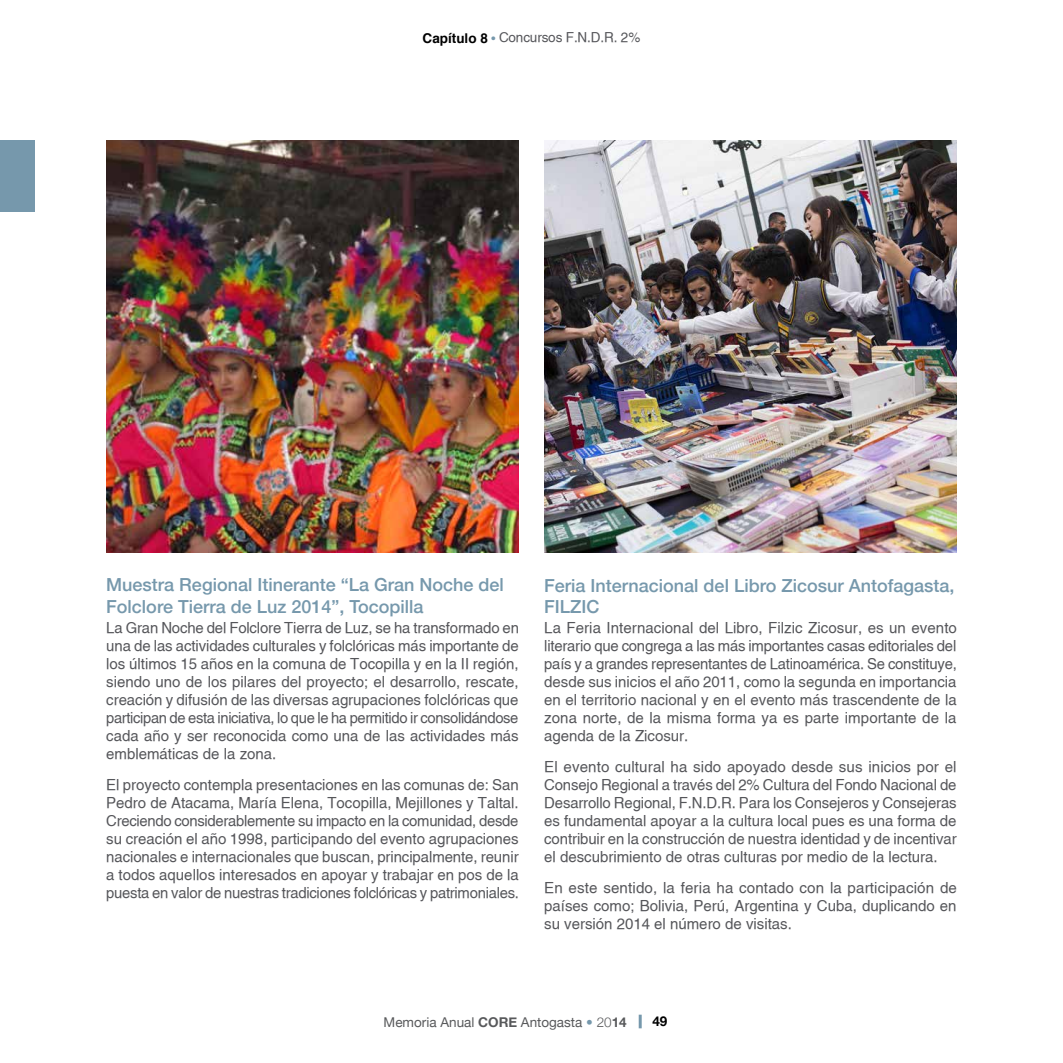
<style>
.page{position:relative;width:1063px;height:1063px;background:#fff}
.page>*{position:absolute;margin:0;border:0;box-sizing:border-box;transform-origin:0 0}
.t1{font:500 18px/21.6px "Helvetica Neue";color:#7698ac}
.t2{font:15px/18px "Helvetica";color:#55565a;text-align:justify}
.t3{font:13.5px "Helvetica Neue";color:#58595b}
.t4{font:13.5px "Helvetica";letter-spacing:-.01em;color:#55565a}
.t5{font:700 13.5px "Helvetica Neue";color:#000}
.s1{font-weight:700;color:#000}
.s2{font-family:"Helvetica Neue";font-size:10.5px;color:#7698ac}
.s3{font-weight:700}
.s4{color:#7698ac}
.s5{font-weight:300}
</style>
<div class="page">
<svg style="left:639px;top:1015px;width:3px;height:13px"></svg>
<div style="left:0;top:140px;width:34px;height:72px;background:#7698ac"></div>
<img style="left:544px;top:140px;width:413px;height:413px">
<img style="left:106px;top:140px;width:413px;height:413px">
<p class="t4" style="left:423px;top:29px;width:219px"><span class="s1">Capítulo 8</span> <span class="s2">•</span> Concursos F.N.D.R. 2%</p>
<p class="t1" style="left:106px;top:572px;width:399px">Muestra Regional Itinerante “La Gran Noche del<br>Folclore Tierra de Luz 2014”, Tocopilla</p>
<p class="t2" style="left:106px;top:619px;width:414px">La Gran Noche del Folclore Tierra de Luz, se ha transformado en una de las actividades culturales y folclóricas más importante de los últimos 15 años en la comuna de Tocopilla y en la II región, siendo uno de los pilares del proyecto; el desarrollo, rescate, creación y difusión de las diversas agrupaciones folclóricas que participan de esta iniciativa, lo que le ha permitido ir consolidándose cada año y ser reconocida como una de las actividades más emblemáticas de la zona.</p>
<p class="t2" style="left:106px;top:775px;width:414px">El proyecto contempla presentaciones en las comunas de: San Pedro de Atacama, María Elena, Tocopilla, Mejillones y Taltal.<br>Creciendo considerablemente su impacto en la comunidad, desde su creación el año 1998, participando del evento agrupaciones nacionales e internacionales que buscan, principalmente, reunir a todos aquellos interesados en apoyar y trabajar en pos de la puesta en valor de nuestras tradiciones folclóricas y patrimoniales.</p>
<p class="t1" style="left:544px;top:573px;width:412px">Feria Internacional del Libro Zicosur Antofagasta,<br>FILZIC</p>
<p class="t2" style="left:544px;top:619px;width:414px">La Feria Internacional del Libro, Filzic Zicosur, es un evento literario que congrega a las más importantes casas editoriales del país y a grandes representantes de Latinoamérica. Se constituye, desde sus inicios el año 2011, como la segunda en importancia en el territorio nacional y en el evento más trascendente de la zona norte, de la misma forma ya es parte importante de la agenda de la Zicosur.</p>
<p class="t2" style="left:544px;top:758px;width:414px">El evento cultural ha sido apoyado desde sus inicios por el Consejo Regional a través del 2% Cultura del Fondo Nacional de Desarrollo Regional, F.N.D.R. Para los Consejeros y Consejeras es fundamental apoyar a la cultura local pues es una forma de contribuir en la construcción de nuestra identidad y de incentivar el descubrimiento de otras culturas por medio de la lectura.</p>
<p class="t2" style="left:544px;top:879px;width:414px">En este sentido, la feria ha contado con la participación de países como; Bolivia, Perú, Argentina y Cuba, duplicando en su versión 2014 el número de visitas.</p>
<p class="t3" style="left:384px;top:1014px;width:245px">Memoria Anual <span class="s3">CORE</span> Antogasta <span class="s4">•</span> <span class="s5">20</span><span class="s3">14</span></p>
<p class="t5" style="left:652px;top:1013px;width:17px">49</p>
</div>
